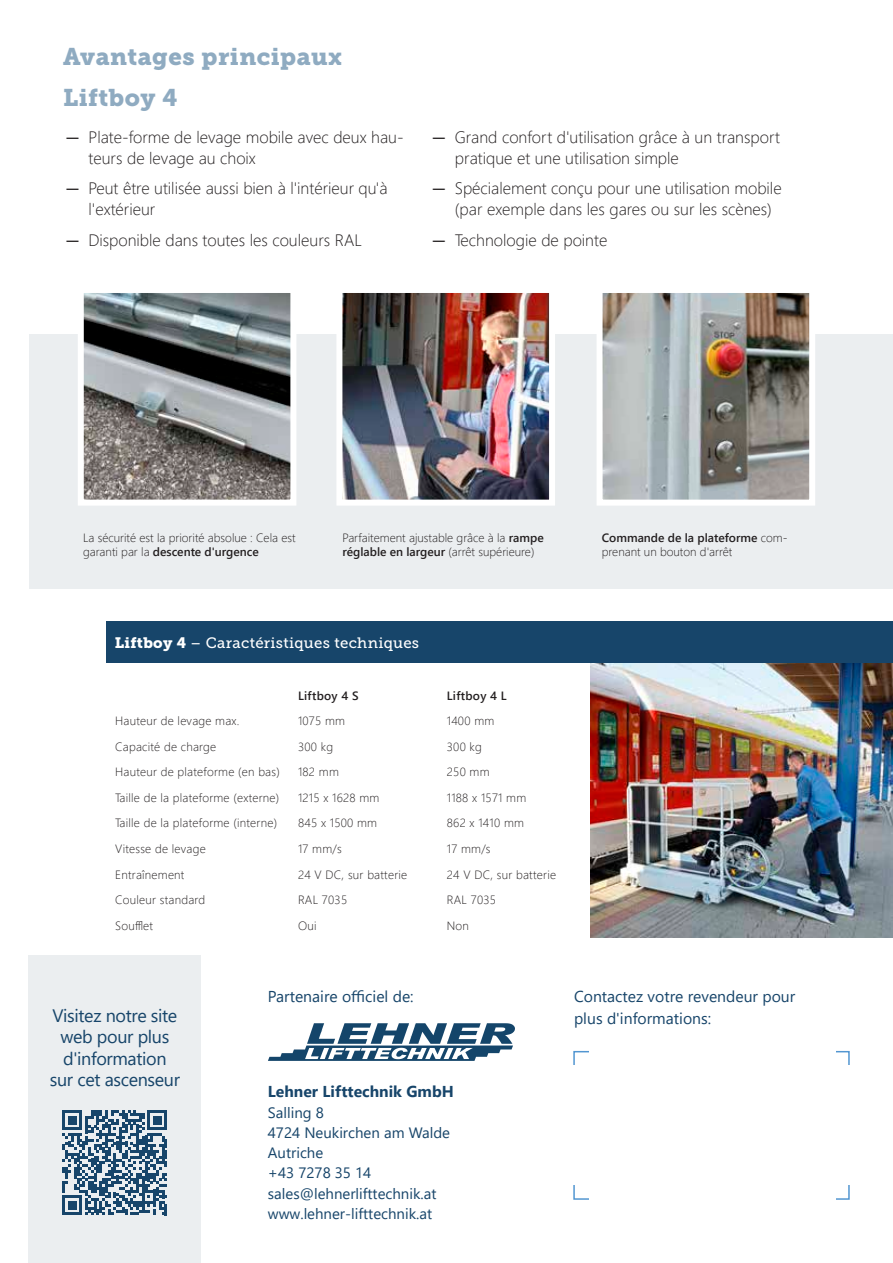
<style>
.page{position:relative;width:893px;height:1263px;background:#fff}
.page>*{position:absolute;margin:0;border:0;box-sizing:border-box;transform-origin:0 0}
.t1{font:24px/41.5px "Museo Slab 900";letter-spacing:.02em;color:#8fabc1}
.t2{font:18px/21.6px "Segoe UI";letter-spacing:-.02em;color:#17456a;text-align:center}
.t3{font:300 16.5px/21px "Segoe UI";color:#231f20}
.t4{font:15.75px/21.8px "Segoe UI";color:#17456a}
.t5{font:700 15.75px "Segoe UI";color:#17456a}
.t6{font:15px/20.2px "Segoe UI";color:#17456a}
.t7{font:15px "Museo Slab 500";letter-spacing:.02em;color:#fff}
.t8{font:300 12px "Segoe UI";letter-spacing:.02em;color:#231f20}
.t9{font:300 12px/14.4px "Segoe UI";color:#231f20}
.t10{font:600 12px "Segoe UI";letter-spacing:.02em;color:#231f20}
.s1{font-family:"Museo Sans 500";font-weight:400}
.s2{font-weight:600}
.s3{font-family:"Museo Slab 900"}
</style>
<div class="page">
<img style="left:590px;top:663px;width:303px;height:275px">
<div style="left:29px;top:956px;width:172px;height:307px;background:#ebeef0"></div>
<div style="left:30px;top:334px;width:863px;height:254px;background:#ebeef0"></div>
<img style="left:85px;top:294px;width:204px;height:205px">
<div style="left:78px;top:287px;width:218px;height:219px;border:6px solid #fff"></div>
<img style="left:343px;top:294px;width:205px;height:205px">
<div style="left:336px;top:287px;width:219px;height:219px;border:6px solid #fff"></div>
<img style="left:604px;top:294px;width:204px;height:205px">
<div style="left:597px;top:287px;width:218px;height:219px;border:6px solid #fff"></div>
<div style="left:106px;top:621px;width:787px;height:42px;background:#17456a"></div>
<svg style="left:268px;top:1023px;width:247px;height:38px"></svg>
<svg style="left:62px;top:1110px;width:105px;height:105px"></svg>
<h1 class="t1" style="left:63px;top:36px;width:281px">Avantages principaux<br>Liftboy 4</h1>
<p class="t3" style="left:89px;top:125px;width:316px;text-indent:-23px"><span class="s1">—</span> Plate-forme de levage mobile avec deux hau&shy;teurs de levage au choix</p>
<p class="t3" style="left:89px;top:176px;width:301px;text-indent:-23px"><span class="s1">—</span> Peut être utilisée aussi bien à l'intérieur qu'à l'extérieur</p>
<p class="t3" style="left:65px;top:228px;width:298px"><span class="s1">—</span> Disponible dans toutes les couleurs RAL</p>
<p class="t3" style="left:455px;top:125px;width:327px;text-indent:-23px"><span class="s1">—</span> Grand confort d'utilisation grâce à un transport pratique et une utilisation simple</p>
<p class="t3" style="left:455px;top:176px;width:328px;text-indent:-23px"><span class="s1">—</span> Spécialement conçu pour une utilisation mobile (par exemple dans les gares ou sur les scènes)</p>
<p class="t3" style="left:432px;top:228px;width:177px"><span class="s1">—</span> Technologie de pointe</p>
<p class="t9" style="left:83px;top:529px;width:214px">La sécurité est la priorité absolue : Cela est garanti par la <span class="s2">descente d'urgence</span></p>
<p class="t9" style="left:342px;top:529px;width:203px">Parfaitement ajustable grâce à la <span class="s2">rampe réglable en largeur</span> (arrêt supérieure)</p>
<p class="t9" style="left:602px;top:529px;width:187px"><span class="s2">Commande de la plateforme</span> com&shy;prenant un bouton d'arrêt</p>
<p class="t7" style="left:115px;top:634px;width:306px"><span class="s3">Liftboy 4</span> – Caractéristiques techniques</p>
<p class="t10" style="left:298px;top:684px;width:62px">Liftboy 4 S</p>
<p class="t10" style="left:447px;top:684px;width:61px">Liftboy 4 L</p>
<p class="t8" style="left:115px;top:710px;width:126px">Hauteur de levage max.</p>
<p class="t8" style="left:298px;top:710px;width:49px">1075 mm</p>
<p class="t8" style="left:447px;top:710px;width:49px">1400 mm</p>
<p class="t8" style="left:115px;top:735px;width:103px">Capacité de charge</p>
<p class="t8" style="left:298px;top:735px;width:37px">300 kg</p>
<p class="t8" style="left:447px;top:735px;width:37px">300 kg</p>
<p class="t8" style="left:115px;top:761px;width:166px">Hauteur de plateforme (en bas)</p>
<p class="t8" style="left:298px;top:761px;width:42px">182 mm</p>
<p class="t8" style="left:447px;top:761px;width:44px">250 mm</p>
<p class="t8" style="left:115px;top:786px;width:166px">Taille de la plateforme (externe)</p>
<p class="t8" style="left:298px;top:786px;width:83px">1215 x 1628 mm</p>
<p class="t8" style="left:447px;top:786px;width:81px">1188 x 1571 mm</p>
<p class="t8" style="left:115px;top:812px;width:163px">Taille de la plateforme (interne)</p>
<p class="t8" style="left:298px;top:812px;width:81px">845 x 1500 mm</p>
<p class="t8" style="left:447px;top:812px;width:79px">862 x 1410 mm</p>
<p class="t8" style="left:115px;top:837px;width:92px">Vitesse de levage</p>
<p class="t8" style="left:298px;top:837px;width:45px">17 mm/s</p>
<p class="t8" style="left:447px;top:837px;width:45px">17 mm/s</p>
<p class="t8" style="left:115px;top:863px;width:71px">Entraînement</p>
<p class="t8" style="left:298px;top:863px;width:111px">24 V DC, sur batterie</p>
<p class="t8" style="left:447px;top:863px;width:111px">24 V DC, sur batterie</p>
<p class="t8" style="left:115px;top:888px;width:92px">Couleur standard</p>
<p class="t8" style="left:298px;top:888px;width:51px">RAL 7035</p>
<p class="t8" style="left:447px;top:888px;width:51px">RAL 7035</p>
<p class="t8" style="left:115px;top:914px;width:39px">Soufflet</p>
<p class="t8" style="left:298px;top:914px;width:20px">Oui</p>
<p class="t8" style="left:447px;top:914px;width:24px">Non</p>
<p class="t2" style="left:50px;top:1003px;width:132px">Visitez notre site web pour plus d'information sur cet ascenseur</p>
<p class="t4" style="left:268px;top:984px;width:147px">Partenaire officiel de:</p>
<p class="t4" style="left:574px;top:984px;width:223px">Contactez votre revendeur pour plus d'informations:</p>
<p class="t5" style="left:268px;top:1077px;width:187px">Lehner Lifttechnik GmbH</p>
<p class="t6" style="left:268px;top:1101px;width:184px">Salling 8<br>4724 Neukirchen am Walde<br>Autriche<br>+43 7278 35 14 sales@lehnerlifttechnik.at www.lehner-lifttechnik.at</p>
</div>
